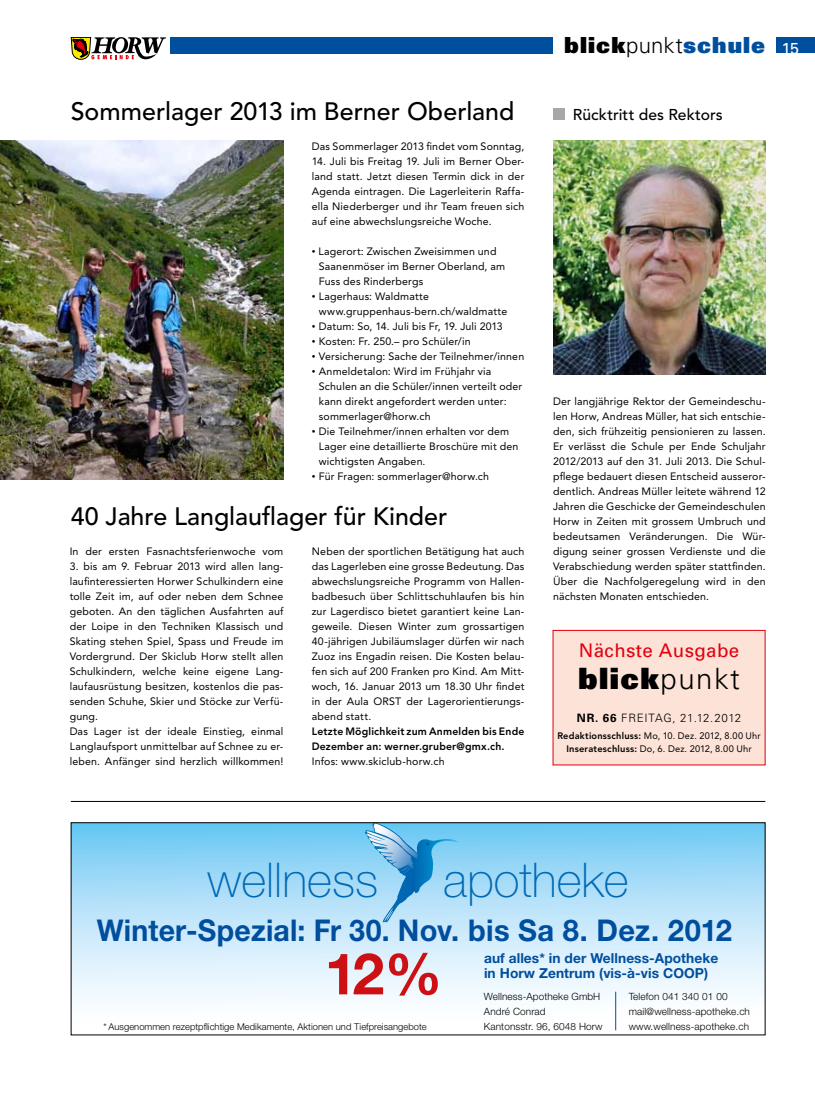
<style>
.page{position:relative;width:815px;height:1099px;background:#fff}
.page>*{position:absolute;margin:0;border:0;box-sizing:border-box;transform-origin:0 0}
.t1{font:700 57.5px "Helvetica Neue";color:#cd1013}
.t2{font:100 48px "Helvetica Neue";color:#0069b4}
.t3{font:700 30px "Helvetica Neue";letter-spacing:.01em;color:#004e9e;scale:.95 1}
.t4{font:900 29.38px "Univers";letter-spacing:.05em;color:#000}
.t5{font:500 25px "Avenir";color:#000}
.t6{font:900 22.12px "Univers";letter-spacing:.05em;color:#004e9e}
.t7{font:18.75px "Univers";letter-spacing:.02em;color:#e3000b}
.t8{font:500 15.62px "Avenir";letter-spacing:.005em;color:#000}
.t9{font:700 13.75px/15px "Helvetica Neue";letter-spacing:.005em;color:#004e9e}
.t10{font:300 11.5px "Univers";letter-spacing:.05em;color:#000}
.t11{font:10.62px/15px "Avenir";letter-spacing:.015em;color:#000}
.t12{font:800 10.62px/15px "Avenir";letter-spacing:.02em;color:#000}
.t13{font:300 10px/15px "Helvetica Neue";letter-spacing:.01em;color:#000}
.t14{font:9.38px/13.1px "Avenir";letter-spacing:.02em;color:#000;text-align:center}
.t15{font:300 9.38px "Helvetica Neue";letter-spacing:.005em;color:#000}
.s1{font-size:7.5px}
.s2{color:#000}
.s3{font-weight:300;color:#000}
.s4{font-weight:400;font-size:15.88px;color:#fff}
.s5{font-weight:300}
.s6{font-weight:700}
.s7{font-weight:800}
</style>
<div class="page">
<div style="left:170px;top:37px;width:383px;height:17px;background:#004e9e"></div>
<svg style="left:71px;top:37px;width:94px;height:23px"></svg>
<div style="left:776px;top:37px;width:39px;height:16px;background:#004e9e"></div>
<div style="left:553px;top:109px;width:11px;height:11px;background:#a7a7a8"></div>
<img style="left:554px;top:141px;width:212px;height:234px">
<svg style="left:73px;top:824px;width:690px;height:207px"></svg>
<svg style="left:362px;top:824px;width:98px;height:99px;background:#86c6eb"></svg>
<hr style="left:615px;top:991px;width:1px;height:39px;background:#004e9e">
<div style="left:71px;top:822px;width:694px;height:213px;border:1px solid #000"></div>
<img style="left:0;top:140px;width:284px;height:339px">
<div style="left:553px;top:630px;width:212px;height:135px;background:#fce2d7;border:1px solid #e3000b"></div>
<hr style="left:71px;top:801px;width:694px;height:1px;background:#000">
<h3 class="t5" style="left:71px;top:97px;width:445px">Sommerlager 2013 im Berner Oberland</h3>
<p class="t11" style="left:312px;top:139px;width:214px">Das Sommerlager 2013 findet vom Sonntag,</p>
<p class="t11" style="left:312px;top:154px;width:214px;text-align:justify">14. Juli bis Freitag 19. Juli im Berner Ober&shy;land statt. Jetzt diesen Termin dick in der Agenda eintragen. Die Lagerleiterin Raffa&shy;ella Niederberger und ihr Team freuen sich auf eine abwechslungsreiche Woche.</p>
<p class="t11" style="left:319px;top:244px;width:188px;text-indent:-7px"><span class="s1">•</span> Lagerort: Zwischen Zweisimmen und<br>Saanenmöser im Berner Oberland, am<br>Fuss des Rinderbergs</p>
<p class="t11" style="left:319px;top:289px;width:190px;text-indent:-7px"><span class="s1">•</span> Lagerhaus: Waldmatte www.gruppenhaus-bern.ch/waldmatte</p>
<p class="t11" style="left:312px;top:319px;width:192px"><span class="s1">•</span> Datum: So, 14. Juli bis Fr, 19. Juli 2013</p>
<p class="t11" style="left:312px;top:334px;width:160px"><span class="s1">•</span> Kosten: Fr. 250.– pro Schüler/in</p>
<p class="t11" style="left:312px;top:349px;width:214px"><span class="s1">•</span> Versicherung: Sache der Teilnehmer/innen</p>
<p class="t11" style="left:319px;top:364px;width:205px;text-indent:-7px"><span class="s1">•</span> Anmeldetalon: Wird im Frühjahr via Schulen an die Schüler/innen verteilt oder kann direkt angefordert werden unter: sommerlager@horw.ch</p>
<p class="t11" style="left:319px;top:424px;width:201px;text-indent:-7px"><span class="s1">•</span> Die Teilnehmer/innen erhalten vor dem<br>Lager eine detaillierte Broschüre mit den wichtigsten Angaben.</p>
<p class="t11" style="left:312px;top:469px;width:179px"><span class="s1">•</span> Für Fragen: sommerlager@horw.ch</p>
<h3 class="t5" style="left:71px;top:502px;width:378px">40 Jahre Langlauflager für Kinder</h3>
<p class="t11" style="left:70px;top:544px;width:215px">I n der ersten Fasnachtsferienwoche vom</p>
<p class="t11" style="left:70px;top:559px;width:215px">3. bis am 9. Februar 2013 wird allen lang&shy;laufinteressierten Horwer Schulkindern eine tolle Zeit im, auf oder neben dem Schnee geboten. An den täglichen Ausfahrten auf der Loipe in den Techniken Klassisch und Skating stehen Spiel, Spass und Freude im Vordergrund. Der Skiclub Horw stellt allen Schulkindern, welche keine eigene Lang&shy;laufausrüstung besitzen, kostenlos die pas&shy;senden Schuhe, Skier und Stöcke zur Verfü&shy;gung.<br>Das Lager ist der ideale Einstieg, einmal Langlaufsport unmittelbar auf Schnee zu er&shy;leben. Anfänger sind herzlich willkommen!</p>
<p class="t11" style="left:312px;top:544px;width:214px;text-align:justify">Neben der sportlichen Betätigung hat auch das Lagerleben eine grosse Bedeutung. Das abwechslungsreiche Programm von Hallen&shy;badbesuch über Schlittschuhlaufen bis hin zur Lagerdisco bietet garantiert keine Lan&shy;geweile. Diesen Winter zum grossartigen 40-jährigen Jubiläumslager dürfen wir nach Zuoz ins Engadin reisen. Die Kosten belau&shy;fen sich auf 200 Franken pro Kind. Am Mitt&shy;woch, 16. Januar 2013 um 18.30 Uhr findet in der Aula ORST der Lagerorientierungs&shy;abend statt.</p>
<p class="t12" style="left:312px;top:724px;width:214px">Letzte Möglichkeit zum Anmelden bis Ende<br>Dezember an: werner.gruber@gmx.ch.</p>
<p class="t11" style="left:312px;top:754px;width:134px">I nfos: www.skiclub-horw.ch</p>
<h3 class="t6" style="left:564px;top:31px;width:236px"><span class="s2">blick</span><span class="s3">punkt</span>schule <span class="s4">15</span></h3>
<h3 class="t8" style="left:573px;top:106px;width:151px">Rücktritt des Rektors</h3>
<p class="t11" style="left:553px;top:394px;width:214px;text-align:justify">Der langjährige Rektor der Gemeindeschu&shy;len Horw, Andreas Müller, hat sich entschie&shy;den, sich frühzeitig pensionieren zu lassen.<br>Er verlässt die Schule per Ende Schuljahr 2012/2013 auf den 31. Juli 2013. Die Schul&shy;pflege bedauert diesen Entscheid ausseror&shy;dentlich. Andreas Müller leitete während 12<br>Jahren die Geschicke der Gemeindeschulen Horw in Zeiten mit grossem Umbruch und bedeutsamen Veränderungen. Die Wür&shy;digung seiner grossen Verdienste und die Verabschiedung werden später stattfinden.<br>Über die Nachfolgeregelung wird in den nächsten Monaten entschieden.</p>
<h3 class="t7" style="left:579px;top:638px;width:162px">Nächste Ausgabe</h3>
<h3 class="t4" style="left:578px;top:659px;width:163px">blick<span class="s5">punkt</span></h3>
<p class="t10" style="left:577px;top:711px;width:166px"><span class="s6">NR. 66</span> FREITAG, 21.12.2012</p>
<p class="t14" style="left:557px;top:729px;width:205px"><span class="s7">Redaktionsschluss:</span> Mo, 10. Dez. 2012, 8.00 Uhr<br><span class="s7">Inserateschluss:</span> Do, 6. Dez. 2012, 8.00 Uhr</p>
<h2 class="t2" style="left:208px;top:852px;width:172px">wellness</h2>
<h2 class="t2" style="left:443px;top:852px;width:187px">apotheke</h2>
<h3 class="t3" style="left:97px;top:911px;width:670px">Winter-Spezial: Fr 30. Nov. bis Sa 8. Dez. 2012</h3>
<h1 class="t1" style="left:325px;top:938px;width:119px">12%</h1>
<p class="t9" style="left:484px;top:949px;width:236px">auf alles* in der Wellness-Apotheke in Horw Zentrum (vis-à-vis COOP)</p>
<p class="t13" style="left:484px;top:988px;width:118px">Wellness-Apotheke GmbH<br>André Conrad</p>
<p class="t13" style="left:629px;top:988px;width:123px">Telefon 041 340 01 00 mail@wellness-apotheke.ch www.wellness-apotheke.ch</p>
<p class="t15" style="left:103px;top:1021px;width:325px">* Ausgenommen rezeptpflichtige Medikamente, Aktionen und Tiefpreisangebote</p>
<p class="t13" style="left:484px;top:1018px;width:120px">Kantonsstr. 96, 6048 Horw</p>
</div>
